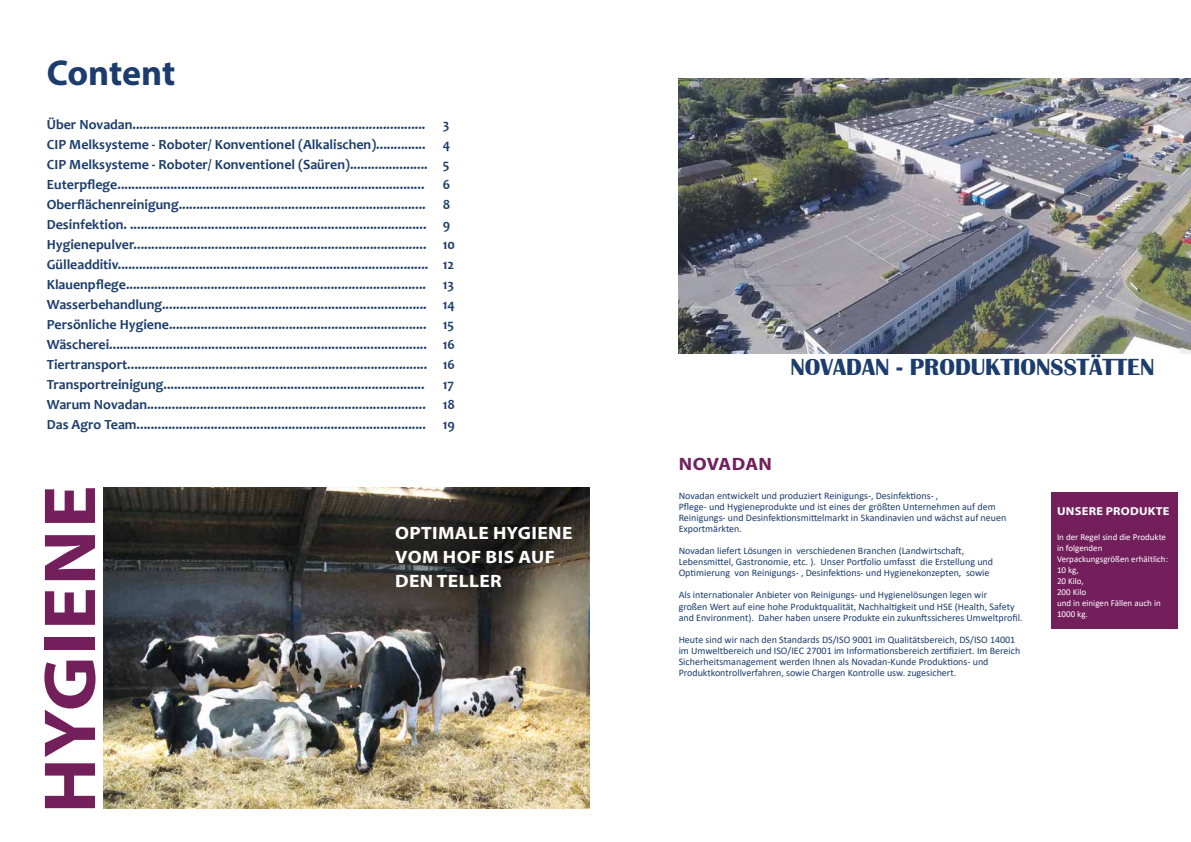
<style>
.page{position:relative;width:1191px;height:842px;background:#fff}
.page>*{position:absolute;margin:0;border:0;box-sizing:border-box;transform-origin:0 0}
.t1{font:700 74.2px "Myriad Pro";letter-spacing:.02em;color:#731f5c;scale:1.09 1}
.t2{font:700 36px "Myriad Pro";letter-spacing:-.005em;color:#1b3c6d}
.t3{font:700 24px "Britannic";color:#1b3c6d}
.t4{font:700 17.9px/24px "Myriad Pro";letter-spacing:.02em;color:#fff;scale:1.09 1}
.t5{font:700 17.9px "Myriad Pro";letter-spacing:.015em;color:#731f5c;scale:1.09 1}
.t6{font:700 14px/20px "Candara";color:#1b3c6d;text-align:justify}
.t7{font:700 11.5px "Myriad Pro";letter-spacing:.02em;color:#fff;scale:1.09 1}
.t8{font:10px/11px "Calibri";color:#1b3c6d}
.t9{font:9px/11px "Calibri";color:#fff}
</style>
<div class="page">
<img style="left:103px;top:488px;width:487px;height:321px">
<img style="left:678px;top:78px;width:513px;height:276px">
<div style="left:1050px;top:492px;width:127px;height:136px;background:#731f5c"></div>
<h2 class="t2" style="left:47px;top:50px;width:130px">Content</h2>
<p class="t6" style="left:47px;top:114px;width:405px">Über Novadan................................................................................... 3<br>CIP Melksysteme - Roboter/ Konventionel (Alkalischen).............. 4<br>CIP Melksysteme - Roboter/ Konventionel (Saüren)...................... 5<br>Euterpflege.......................................................................................</p>
<p class="t6" style="left:47px;top:174px;width:410px;text-align:left;text-indent:396px">6<br>Oberflächenreinigung...................................................................... 8<br>Desinfektion. .................................................................................... 9<br>Hygienepulver................................................................................... 10<br>Gülleadditiv........................................................................................ 12<br>Klauenpflege..................................................................................... 13<br>Wasserbehandlung........................................................................... 14<br>Persönliche Hygiene......................................................................... 15<br>Wäscherei.......................................................................................... 16<br>Tiertransport..................................................................................... 16<br>Transportreinigung..........................................................................</p>
<p class="t6" style="left:47px;top:375px;width:410px;text-indent:396px">17<br>Warum Novadan............................................................................... 18<br>Das Agro Team.................................................................................. 19</p>
<h1 class="t1" style="left:22px;top:813px;width:303px;rotate:-90deg">HYGIENE</h1>
<p class="t4" style="left:395px;top:520px;width:164px">OPTIMALE HYGIENE<br>VOM HOF BIS AUF<br>DEN TELLER</p>
<h3 class="t3" style="left:790px;top:353px;width:365px">NOVADAN - PRODUKTIONSSTÄTTEN</h3>
<p class="t5" style="left:679px;top:453px;width:87px">NOVADAN</p>
<p class="t8" style="left:678px;top:490px;width:329px">Novadan entwickelt und produziert Reinigungs-, Desinfektions- ,<br>Pflege- und Hygieneprodukte und ist eines der größten Unternehmen auf dem Reinigungs- und Desinfektionsmittelmarkt in Skandinavien und wächst auf neuen Exportmärkten.</p>
<p class="t8" style="left:678px;top:545px;width:316px">Novadan liefert Lösungen in verschiedenen Branchen (Landwirtschaft,<br>Lebensmittel, Gastronomie, etc. ). Unser Portfolio umfasst die Erstellung und<br>Optimierung von Reinigungs- , Desinfektions- und Hygienekonzepten, sowie</p>
<p class="t8" style="left:678px;top:589px;width:345px">Als internationaler Anbieter von Reinigungs- und Hygienelösungen legen wir<br>großen Wert auf eine hohe Produktqualität, Nachhaltigkeit und HSE (Health, Safety and Environment). Daher haben unsere Produkte ein zukunftssicheres Umweltprofil.</p>
<p class="t8" style="left:678px;top:633px;width:343px">Heute sind wir nach den Standards DS/ISO 9001 im Qualitätsbereich, DS/ISO 14001 im Umweltbereich und ISO/IEC 27001 im Informationsbereich zertifiziert. Im Bereich Sicherheitsmanagement werden Ihnen als Novadan-Kunde Produktions- und Produktkontrollverfahren, sowie Chargen Kontrolle usw. zugesichert.</p>
<p class="t7" style="left:1057px;top:503px;width:105px">UNSERE PRODUKTE</p>
<p class="t9" style="left:1057px;top:531px;width:113px">In der Regel sind die Produkte in folgenden<br>Verpackungsgrößen erhältlich:<br>10 kg,<br>20 Kilo,<br>200 Kilo<br>und in einigen Fällen auch in<br>1000 kg.</p>
</div>
